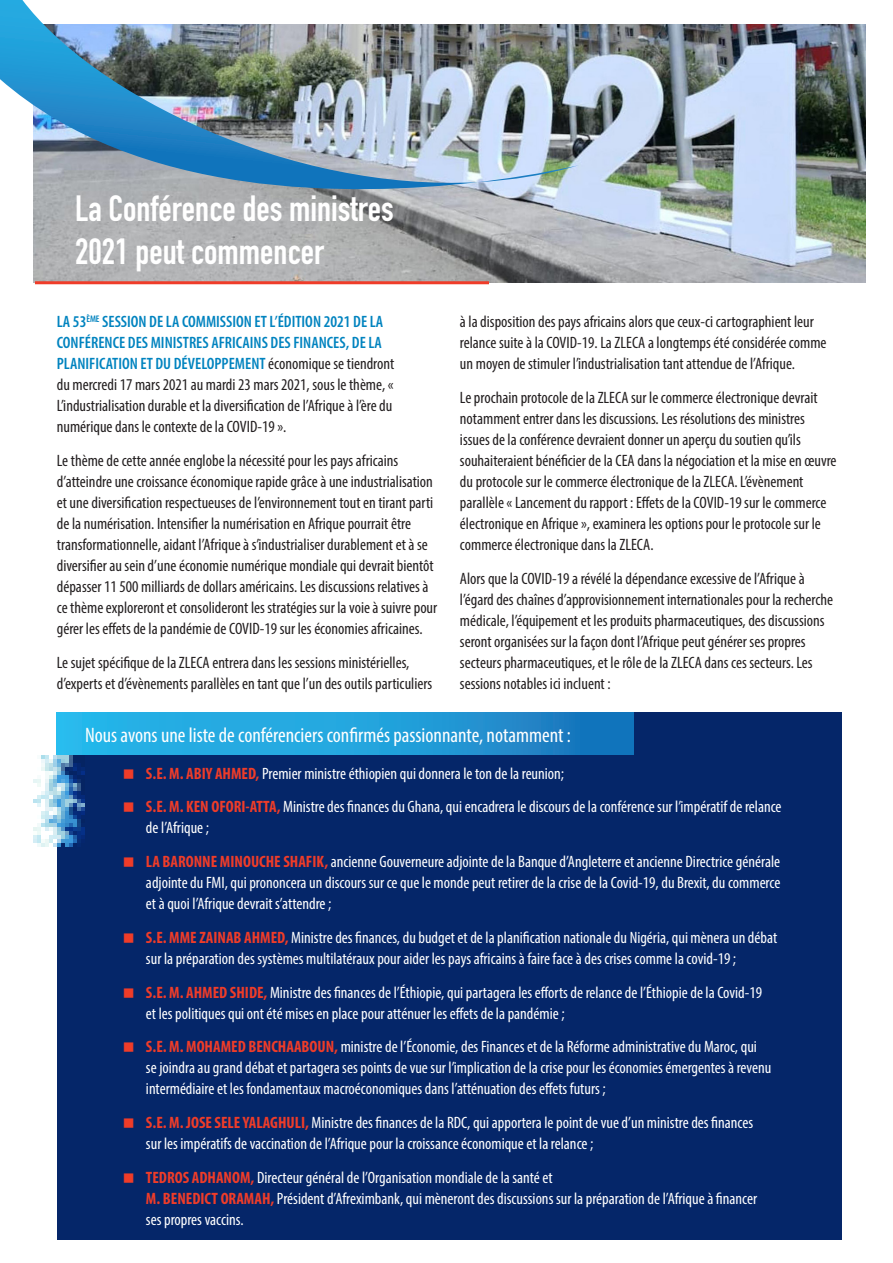
<style>
.page{position:relative;width:893px;height:1263px;background:#fff}
.page>*{position:absolute;margin:0;border:0;box-sizing:border-box;transform-origin:0 0}
.t1{font:36px/43.2px "DIN Engschrift Std";color:#fff}
.t2{font:condensed 21px "Myriad Pro";color:#fff}
.t3{font:condensed 16.5px/21px "Myriad Pro";color:#231f20}
.t4{font:condensed 16.5px/21px "Myriad Pro";color:#fff}
.s1{font-weight:600;color:#0083bf}
.s2{font-weight:700;color:#ef3c29}
</style>
<div class="page">
<div style="left:57px;top:712px;width:785px;height:528px;background:#052669"></div>
<img style="left:33px;top:24px;width:833px;height:259px">
<div style="left:57px;top:712px;width:577px;height:43px;background:linear-gradient(to right,#2ac0f0,#197bc0)"></div>
<svg style="left:33px;top:755px;width:52px;height:92px"></svg>
<hr style="left:35px;top:281px;width:454px;height:3px;background:#ef3c29">
<img style="left:0;top:0;width:579px;height:199px">
<p class="t1" style="left:75px;top:187px;width:320px">La Conférence des ministres<br>2021 peut commencer</p>
<p class="t3" style="left:57px;top:311px;width:339px"><span class="s1">LA 53</span><sup>ÈME</sup> <span class="s1">SESSION DE LA COMMISSION ET L’ÉDITION 2021 DE LA CONFÉRENCE DES MINISTRES AFRICAINS DES FINANCES, DE LA PLANIFICATION ET DU DÉVELOPPEMENT</span> économique se tiendront du mercredi 17 mars 2021 au mardi 23 mars 2021, sous le thème, « L’industrialisation durable et la diversification de l’Afrique à l’ère du numérique dans le contexte de la COVID-19 ».</p>
<p class="t3" style="left:57px;top:450px;width:382px">Le thème de cette année englobe la nécessité pour les pays africains d’atteindre une croissance économique rapide grâce à une industrialisation et une diversification respectueuses de l’environnement tout en tirant parti de la numérisation. Intensifier la numérisation en Afrique pourrait être transformationnelle, aidant l’Afrique à s’industrialiser durablement et à se diversifier au sein d’une économie numérique mondiale qui devrait bientôt dépasser 11 500 milliards de dollars américains. Les discussions relatives à ce thème exploreront et consolideront les stratégies sur la voie à suivre pour gérer les effets de la pandémie de COVID-19 sur les économies africaines.</p>
<p class="t3" style="left:57px;top:651px;width:377px">Le sujet spécifique de la ZLECA entrera dans les sessions ministérielles, d’experts et d’évènements parallèles en tant que l’un des outils particuliers</p>
<p class="t3" style="left:460px;top:311px;width:368px">à la disposition des pays africains alors que ceux-ci cartographient leur relance suite à la COVID-19. La ZLECA a longtemps été considérée comme un moyen de stimuler l’industrialisation tant attendue de l’Afrique.</p>
<p class="t3" style="left:460px;top:387px;width:378px">Le prochain protocole de la ZLECA sur le commerce électronique devrait notamment entrer dans les discussions. Les résolutions des ministres issues de la conférence devraient donner un aperçu du soutien qu’ils souhaiteraient bénéficier de la CEA dans la négociation et la mise en œuvre du protocole sur le commerce électronique de la ZLECA. L’évènement parallèle « Lancement du rapport : Effets de la COVID-19 sur le commerce électronique en Afrique », examinera les options pour le protocole sur le commerce électronique dans la ZLECA.</p>
<p class="t3" style="left:460px;top:567px;width:375px">Alors que la COVID-19 a révélé la dépendance excessive de l’Afrique à l’égard des chaînes d’approvisionnement internationales pour la recherche médicale, l’équipement et les produits pharmaceutiques, des discussions seront organisées sur la façon dont l’Afrique peut générer ses propres secteurs pharmaceutiques, et le rôle de la ZLECA dans ces secteurs. Les sessions notables ici incluent :</p>
<p class="t2" style="left:85px;top:723px;width:487px">Nous avons une liste de conférenciers confirmés passionnante, notamment :</p>
<p class="t4" style="left:146px;top:762px;width:420px"><span class="s2">S.E. M. ABIY AHMED,</span> Premier ministre éthiopien qui donnera le ton de la reunion;</p>
<p class="t4" style="left:146px;top:796px;width:637px"><span class="s2">S.E. M. KEN OFORI-ATTA,</span> Ministre des finances du Ghana, qui encadrera le discours de la conférence sur l’impératif de relance de l’Afrique ;</p>
<p class="t4" style="left:146px;top:851px;width:636px;text-align:justify"><span class="s2">LA BARONNE MINOUCHE SHAFIK,</span> ancienne Gouverneure adjointe de la Banque d’Angleterre et ancienne Directrice générale adjointe du FMI, qui prononcera un discours sur ce que le monde peut retirer de la crise de la Covid-19, du Brexit, du commerce et à quoi l’Afrique devrait s’attendre ;</p>
<p class="t4" style="left:146px;top:927px;width:633px"><span class="s2">S.E. MME ZAINAB AHMED,</span> Ministre des finances, du budget et de la planification nationale du Nigéria, qui mènera un débat sur la préparation des systèmes multilatéraux pour aider les pays africains à faire face à des crises comme la covid-19 ;</p>
<p class="t4" style="left:146px;top:981px;width:618px"><span class="s2">S.E. M. AHMED SHIDE,</span> Ministre des finances de l’Éthiopie, qui partagera les efforts de relance de l’Éthiopie de la Covid-19 et les politiques qui ont été mises en place pour atténuer les effets de la pandémie ;</p>
<p class="t4" style="left:146px;top:1036px;width:627px"><span class="s2">S.E. M. MOHAMED BENCHAABOUN,</span> ministre de l’Économie, des Finances et de la Réforme administrative du Maroc, qui se joindra au grand débat et partagera ses points de vue sur l’implication de la crise pour les économies émergentes à revenu intermédiaire et les fondamentaux macroéconomiques dans l’atténuation des effets futurs ;</p>
<p class="t4" style="left:146px;top:1112px;width:609px"><span class="s2">S.E. M. JOSE SELE YALAGHULI,</span> Ministre des finances de la RDC, qui apportera le point de vue d’un ministre des finances sur les impératifs de vaccination de l’Afrique pour la croissance économique et la relance ;</p>
<p class="t4" style="left:146px;top:1167px;width:613px"><span class="s2">TEDROS ADHANOM,</span> Directeur général de l’Organisation mondiale de la santé et<br><span class="s2">M. BENEDICT ORAMAH,</span> Président d’Afreximbank, qui mèneront des discussions sur la préparation de l’Afrique à financer ses propres vaccins.</p>
</div>
